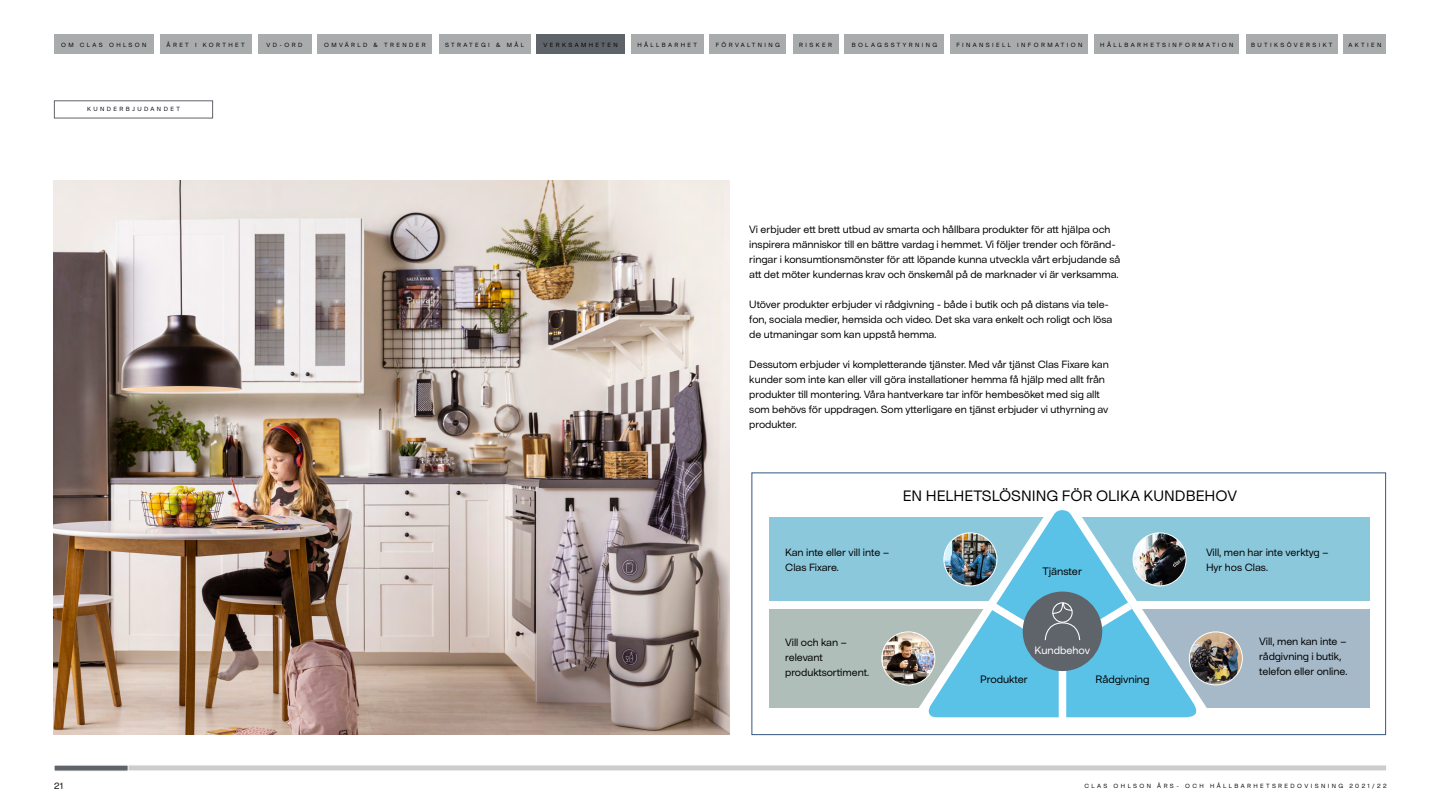
<style>
.page{position:relative;width:1440px;height:810px;background:#fff}
.page>*{position:absolute;margin:0;border:0;box-sizing:border-box;transform-origin:0 0}
.t1{font:15px "Clas Ohlson Sans";color:#000}
.t2{font:10.73px "Clas Ohlson Sans";color:#000}
.t3{font:10.73px "Clas Ohlson Sans";color:#fff}
.t4{font:10.5px/15px "Clas Ohlson Sans";color:#000}
.t5{font:9px "Clas Ohlson Sans";color:#000}
.t6{font:6px "Clas Ohlson Sans";letter-spacing:.4em;color:#000}
</style>
<div class="page">
<svg style="left:128px;top:765px;width:1258px;height:6px;background:#d4d4d4"></svg>
<div style="left:54px;top:34px;width:100px;height:20px;background:#a9acad"></div>
<div style="left:258px;top:34px;width:53px;height:20px;background:#a9acad"></div>
<div style="left:160px;top:34px;width:92px;height:20px;background:#a9acad"></div>
<div style="left:318px;top:34px;width:114px;height:20px;background:#a9acad"></div>
<div style="left:631px;top:34px;width:73px;height:20px;background:#a9acad"></div>
<div style="left:710px;top:34px;width:76px;height:20px;background:#a9acad"></div>
<div style="left:845px;top:34px;width:99px;height:20px;background:#a9acad"></div>
<div style="left:439px;top:34px;width:91px;height:20px;background:#a9acad"></div>
<div style="left:950px;top:34px;width:138px;height:20px;background:#a9acad"></div>
<div style="left:1094px;top:34px;width:145px;height:20px;background:#a9acad"></div>
<div style="left:1246px;top:34px;width:92px;height:20px;background:#a9acad"></div>
<div style="left:1344px;top:34px;width:42px;height:20px;background:#a9acad"></div>
<div style="left:793px;top:34px;width:46px;height:20px;background:#a9acad"></div>
<div style="left:769px;top:609px;width:291px;height:99px;background:#afbeb9"></div>
<div style="left:1054px;top:609px;width:316px;height:99px;background:#a5b9c8"></div>
<div style="left:769px;top:518px;width:601px;height:83px;background:#8cc8dc"></div>
<svg style="left:902px;top:517px;width:321px;height:201px"></svg>
<img style="left:53px;top:180px;width:676px;height:555px">
<div style="left:751px;top:473px;width:635px;height:262px;border:1px solid #335780"></div>
<img style="left:882px;top:632px;width:53px;height:53px;border-radius:27px">
<div style="left:881px;top:632px;width:54px;height:53px;border:1px solid #fff;border-radius:50%"></div>
<img style="left:1189px;top:632px;width:53px;height:53px;border-radius:27px">
<div style="left:1189px;top:632px;width:54px;height:53px;border:1px solid #fff;border-radius:50%"></div>
<svg style="left:927px;top:510px;width:271px;height:207px"></svg>
<div style="left:1059px;top:642px;width:7px;height:84px;background:#fff"></div>
<div style="left:1023px;top:592px;width:79px;height:79px;background:#5f646a;border-radius:50%"></div>
<svg style="left:983px;top:595px;width:157px;height:66px"></svg>
<div style="left:537px;top:34px;width:88px;height:20px;background:#5f646a"></div>
<div style="left:54px;top:100px;width:159px;height:18px;border:1px solid #5f646a"></div>
<svg style="left:54px;top:765px;width:74px;height:6px"></svg>
<p class="t6" style="left:61px;top:41px;width:87px">OM CLAS OHLSON</p>
<p class="t6" style="left:167px;top:41px;width:80px">ÅRET I KORTHET</p>
<p class="t6" style="left:267px;top:41px;width:37px">VD-ORD</p>
<p class="t6" style="left:324px;top:41px;width:103px">OMVÄRLD &amp; TRENDER</p>
<p class="t6" style="left:445px;top:41px;width:80px">STRATEGI &amp; MÅL</p>
<p class="t6" style="left:637px;top:41px;width:61px">HÅLLBARHET</p>
<p class="t6" style="left:716px;top:41px;width:66px">FÖRVALTNING</p>
<p class="t6" style="left:799px;top:41px;width:34px">RISKER</p>
<p class="t6" style="left:852px;top:41px;width:87px">BOLAGSSTYRNING</p>
<p class="t6" style="left:956px;top:41px;width:127px">FINANSIELL INFORMATION</p>
<p class="t6" style="left:1100px;top:41px;width:135px">HÅLLBARHETSINFORMATION</p>
<p class="t6" style="left:1251px;top:41px;width:83px">BUTIKSÖVERSIKT</p>
<p class="t6" style="left:1349px;top:41px;width:34px">AKTIEN</p>
<p class="t6" style="left:544px;top:41px;width:76px">VERKSAMHETEN</p>
<p class="t6" style="left:87px;top:106px;width:94px">KUNDERBJUDANDET</p>
<p class="t4" style="left:749px;top:222px;width:373px">Vi erbjuder ett brett utbud av smarta och hållbara produkter för att hjälpa och inspirera människor till en bättre vardag i hemmet. Vi följer trender och föränd&shy;ringar i konsumtionsmönster för att löpande kunna utveckla vårt erbjudande så att det möter kundernas krav och önskemål på de marknader vi är verksamma.</p>
<p class="t4" style="left:749px;top:297px;width:365px">Utöver produkter erbjuder vi rådgivning - både i butik och på distans via tele&shy;fon, sociala medier, hemsida och video. Det ska vara enkelt och roligt och lösa de utmaningar som kan uppstå hemma.</p>
<p class="t4" style="left:749px;top:357px;width:361px">Dessutom erbjuder vi kompletterande tjänster. Med vår tjänst Clas Fixare kan kunder som inte kan eller vill göra installationer hemma få hjälp med allt från produkter till montering. Våra hantverkare tar inför hembesöket med sig allt som behövs för uppdragen. Som ytterligare en tjänst erbjuder vi uthyrning av produkter.</p>
<h1 class="t1" style="left:903px;top:487px;width:336px">EN HELHETSLÖSNING FÖR OLIKA KUNDBEHOV</h1>
<p class="t4" style="left:785px;top:545px;width:106px">Kan inte eller vill inte –<br>Clas Fixare.</p>
<p class="t2" style="left:1043px;top:565px;width:41px">Tjänster</p>
<p class="t4" style="left:1206px;top:545px;width:124px">Vill, men har inte verktyg –<br>Hyr hos Clas.</p>
<p class="t4" style="left:785px;top:635px;width:85px">Vill och kan – relevant produktsortiment.</p>
<p class="t3" style="left:1035px;top:645px;width:57px">Kundbehov</p>
<p class="t2" style="left:980px;top:673px;width:49px">Produkter</p>
<p class="t2" style="left:1096px;top:673px;width:55px">Rådgivning</p>
<p class="t4" style="left:1259px;top:634px;width:90px">Vill, men kan inte – rådgivning i butik, telefon eller online.</p>
<p class="t5" style="left:54px;top:781px;width:11px">21</p>
<p class="t6" style="left:1084px;top:782px;width:304px">CLAS OHLSON ÅRS- OCH HÅLLBARHETSREDOVISNING 2021/22</p>
</div>
